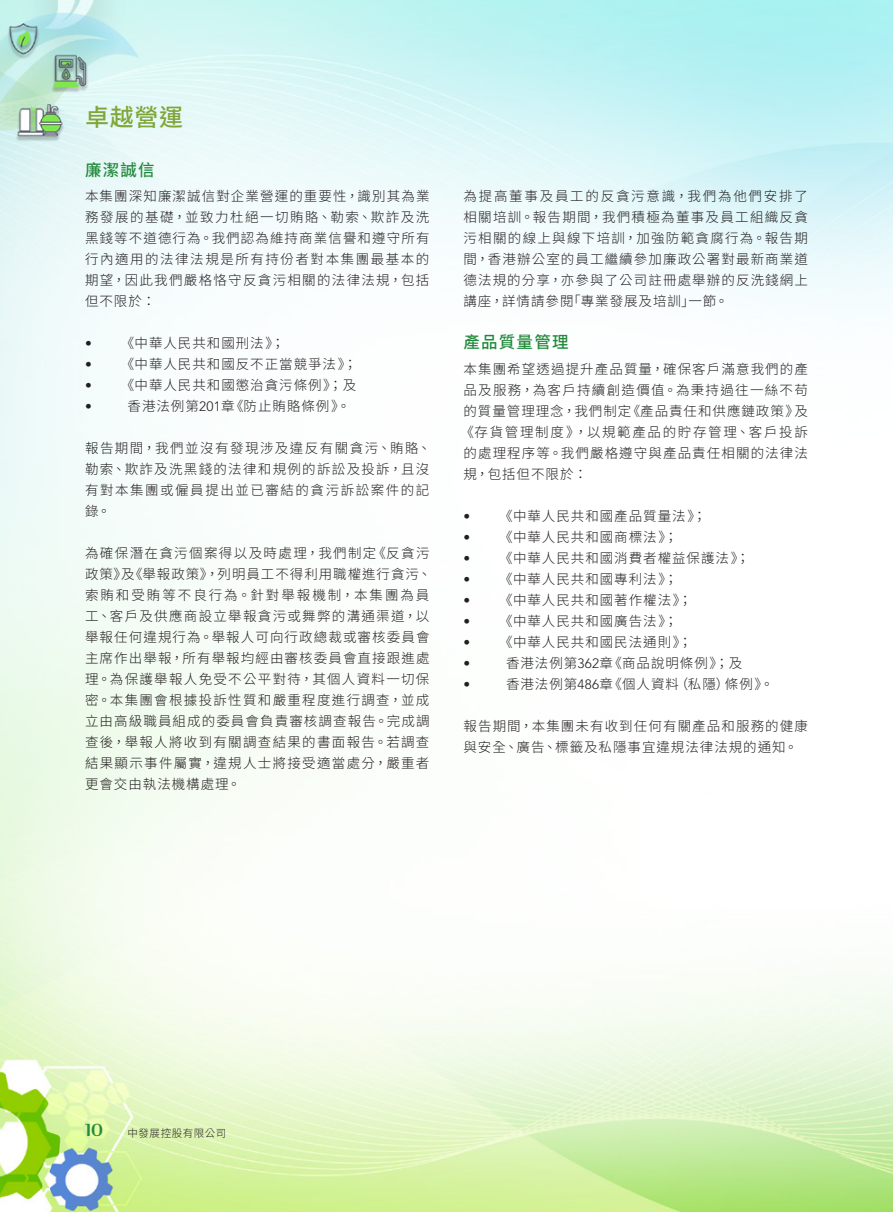
<style>
.page{position:relative;width:893px;height:1212px;background:#fff}
.page>*{position:absolute;margin:0;border:0;box-sizing:border-box;transform-origin:0 0}
.t1{font:500 24px "Source Han Sans TC";color:#81a638}
.Heading_1{font:500 16.5px "Source Han Sans TC";letter-spacing:.075em;color:#228a3c}
.t2{font:500 16.5px "Condor";color:#228a3c}
.Body_Text{font:300 13.5px/21px "Source Han Sans TC";letter-spacing:.08em;color:#231f20;text-align:justify}
.Body_Text-2{font:300 13.5px/21px "Source Han Sans TC";letter-spacing:.11em;color:#231f20}
.Body_Text-3{font:300 13.5px "Avenir LT Std";color:#231f20}
.t3{font:300 10.5px "Source Han Sans TC";letter-spacing:.05em;color:#231f20}
.s1{font-family:"Avenir LT Std"}
</style>
<div class="page">
<img style="left:0;top:0;width:893px;height:1212px">
<h1 class="t1" style="left:85px;top:103px;width:100px">卓越營運</h1>
<p class="Heading_1" style="left:85px;top:161px;width:71px">廉潔誠信</p>
<p class="Body_Text" style="left:85px;top:186px;width:346px">本集團深知廉潔誠信對企業營運的重要性，識別其為業務發展的基礎，並致力杜絕一切賄賂、勒索、欺詐及洗黑錢等不道德行為。我們認為維持商業信譽和遵守所有行內適用的法律法規是所有持份者對本集團最基本的期望，因此我們嚴格恪守反貪污相關的法律法規，包括但不限於：</p>
<p class="Body_Text" style="left:85px;top:333px;width:201px"><span class="s1">•</span> 《中華人民共和國刑法》；</p>
<p class="Body_Text" style="left:85px;top:354px;width:273px"><span class="s1">•</span> 《中華人民共和國反不正當競爭法》；</p>
<p class="Body_Text" style="left:85px;top:375px;width:273px"><span class="s1">•</span> 《中華人民共和國懲治貪污條例》；及</p>
<p class="Body_Text-3" style="left:85px;top:399px;width:8px">•</p>
<p class="Body_Text" style="left:128px;top:396px;width:224px">香港法例第<span class="s1">201</span>章《防止賄賂條例》。</p>
<p class="Body_Text-2" style="left:85px;top:438px;width:348px">報告期間，我們並沒有發現涉及違反有關貪污、賄賂、勒索、欺詐及洗黑錢的法律和規例的訴訟及投訴，且沒有對本集團或僱員提出並已審結的貪污訴訟案件的記錄。</p>
<p class="Body_Text" style="left:85px;top:543px;width:348px;text-align:left">為確保潛在貪污個案得以及時處理，我們制定《反貪污政策》及《舉報政策》，列明員工不得利用職權進行貪污、索賄和受賄等不良行為。針對舉報機制，本集團為員工、客戶及供應商設立舉報貪污或舞弊的溝通渠道，以舉報任何違規行為。舉報人可向行政總裁或審核委員會主席作出舉報，所有舉報均經由審核委員會直接跟進處理。為保護舉報人免受不公平對待，其個人資料一切保密。本集團會根據投訴性質和嚴重程度進行調查，並成立由高級職員組成的委員會負責審核調查報告。完成調查後，舉報人將收到有關調查結果的書面報告。若調查結果顯示事件屬實，違規人士將接受適當處分，嚴重者更會交由執法機構處理。</p>
<p class="Body_Text" style="left:463px;top:186px;width:346px">為提高董事及員工的反貪污意識，我們為他們安排了相關培訓。報告期間，我們積極為董事及員工組織反貪污相關的線上與線下培訓，加強防範貪腐行為。報告期間，香港辦公室的員工繼續參加廉政公署對最新商業道德法規的分享，亦參與了公司註冊處舉辦的反洗錢網上講座，詳情請參閱「專業發展及培訓」一節。</p>
<p class="Heading_1" style="left:463px;top:333px;width:107px">產品質量管理</p>
<p class="Body_Text" style="left:460px;top:358px;width:349px">本集團希望透過提升產品質量，確保客戶滿意我們的產品及服務，為客戶持續創造價值。為秉持過往一絲不苟的質量管理理念，我們制定《產品責任和供應鏈政策》及《存貨管理制度》，以規範產品的貯存管理、客戶投訴的處理程序等。我們嚴格遵守與產品責任相關的法律法規，包括但不限於：</p>
<p class="Body_Text" style="left:463px;top:505px;width:244px"><span class="s1">•</span> 《中華人民共和國產品質量法》；</p>
<p class="Body_Text" style="left:463px;top:526px;width:216px"><span class="s1">•</span> 《中華人民共和國商標法》；</p>
<p class="Body_Text" style="left:463px;top:547px;width:288px"><span class="s1">•</span> 《中華人民共和國消費者權益保護法》；</p>
<p class="Body_Text" style="left:463px;top:568px;width:216px"><span class="s1">•</span> 《中華人民共和國專利法》；</p>
<p class="Body_Text" style="left:463px;top:589px;width:230px"><span class="s1">•</span> 《中華人民共和國著作權法》；</p>
<p class="Body_Text" style="left:463px;top:610px;width:216px"><span class="s1">•</span> 《中華人民共和國廣告法》；</p>
<p class="Body_Text" style="left:463px;top:631px;width:230px"><span class="s1">•</span> 《中華人民共和國民法通則》；</p>
<p class="Body_Text-3" style="left:463px;top:655px;width:8px">•</p>
<p class="Body_Text" style="left:506px;top:652px;width:238px">香港法例第<span class="s1">362</span>章《商品說明條例》；及</p>
<p class="Body_Text-3" style="left:463px;top:676px;width:8px">•</p>
<p class="Body_Text" style="left:506px;top:673px;width:269px">香港法例第<span class="s1">486</span>章《個人資料（私隱）條例》。</p>
<p class="Body_Text" style="left:463px;top:715px;width:346px">報告期間，本集團未有收到任何有關產品和服務的健康與安全、廣告、標籤及私隱事宜違規法律法規的通知。</p>
<p class="t2" style="left:85px;top:1119px;width:20px">10</p>
<p class="t3" style="left:128px;top:1127px;width:100px">中發展控股有限公司</p>
</div>
